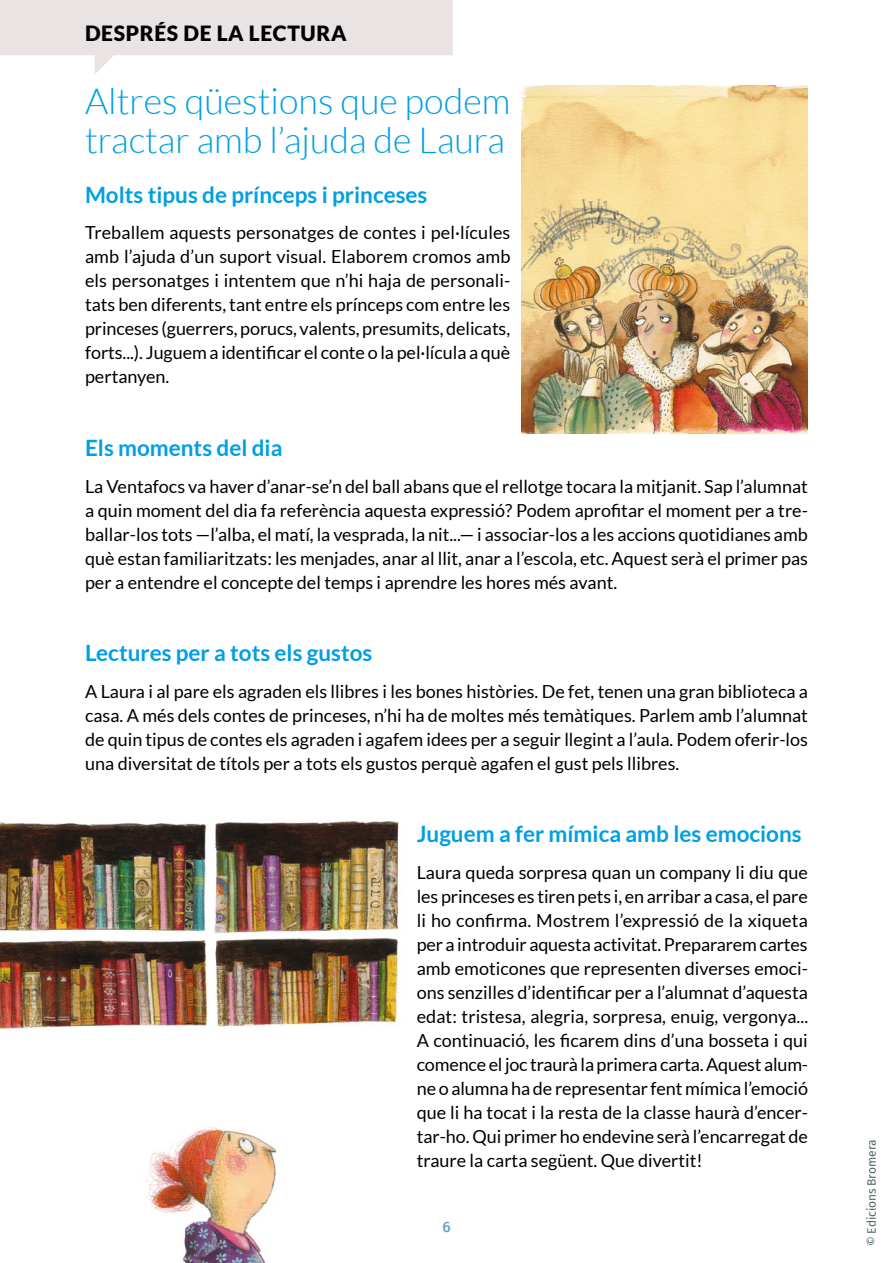
<style>
.page{position:relative;width:893px;height:1263px;background:#fff}
.page>*{position:absolute;margin:0;border:0;box-sizing:border-box;transform-origin:0 0}
.Títol_0{font:300 36px/38.8px "Lato";color:#009fe3}
.Títol_2{font:700 22.5px "Lato";color:#009fe3}
.Títol_3{font:900 21px "Lato";letter-spacing:.03em;color:#000}
.Text_INI{font:18px/24px "Lato";color:#000;text-align:justify}
.t1{font:500 15px "Fira Sans";color:#5ea5c0}
.t2{font:12px "Fira Sans";letter-spacing:-.005em;color:#52666c}
</style>
<div class="page">
<svg style="left:0;top:0;width:453px;height:74px"></svg>
<img style="left:522px;top:85px;width:286px;height:349px">
<img style="left:0;top:821px;width:399px;height:442px">
<p class="Títol_3" style="left:85px;top:21px;width:263px">DESPRÉS DE LA LECTURA</p>
<p class="Títol_0" style="left:85px;top:82px;width:427px">Altres qüestions que podem tractar amb l’ajuda de Laura</p>
<p class="Títol_2" style="left:85px;top:182px;width:344px">Molts tipus de prínceps i princeses</p>
<p class="Text_INI" style="left:85px;top:221px;width:427px">Treballem aquests personatges de contes i pel·lícules amb l’ajuda d’un suport visual. Elaborem cromos amb els personatges i intentem que n’hi haja de personali&shy;tats ben diferents, tant entre els prínceps com entre les princeses (guerrers, porucs, valents, presumits, delicats, forts...). Juguem a identificar el conte o la pel·lícula a què pertanyen.</p>
<p class="Títol_2" style="left:85px;top:435px;width:199px">Els moments del dia</p>
<p class="Text_INI" style="left:85px;top:474px;width:724px">La Ventafocs va haver d’anar-se’n del ball abans que el rellotge tocara la mitjanit. Sap l’alumnat a quin moment del dia fa referència aquesta expressió? Podem aprofitar el moment per a tre&shy;ballar-los tots —l’alba, el matí, la vesprada, la nit...— i associar-los a les accions quotidianes amb què estan familiaritzats: les menjades, anar al llit, anar a l’escola, etc. Aquest serà el primer pas per a entendre el concepte del temps i aprendre les hores més avant.</p>
<p class="Títol_2" style="left:85px;top:640px;width:289px">Lectures per a tots els gustos</p>
<p class="Text_INI" style="left:85px;top:679px;width:724px">A Laura i al pare els agraden els llibres i les bones històries. De fet, tenen una gran biblioteca a casa. A més dels contes de princeses, n’hi ha de moltes més temàtiques. Parlem amb l’alumnat de quin tipus de contes els agraden i agafem idees per a seguir llegint a l’aula. Podem oferir-los una diversitat de títols per a tots els gustos perquè agafen el gust pels llibres.</p>
<p class="Títol_2" style="left:417px;top:821px;width:386px">Juguem a fer mímica amb les emocions</p>
<p class="Text_INI" style="left:417px;top:860px;width:393px">Laura queda sorpresa quan un company li diu que les princeses es tiren pets i, en arribar a casa, el pare li ho confirma. Mostrem l’expressió de la xiqueta per a introduir aquesta activitat. Prepararem cartes amb emoticones que representen diverses emoci&shy;ons senzilles d’identificar per a l’alumnat d’aquesta edat: tristesa, alegria, sorpresa, enuig, vergonya...<br>A continuació, les ficarem dins d’una bosseta i qui comence el joc traurà la primera carta. Aquest alum&shy;ne o alumna ha de representar fent mímica l’emoció que li ha tocat i la resta de la classe haurà d’encer&shy;tar-ho. Qui primer ho endevine serà l’encarregat de traure la carta següent. Que divertit!</p>
<p class="t1" style="left:442px;top:1214px;width:10px">6</p>
<p class="t2" style="left:863px;top:1246px;width:108px;rotate:-90deg">© Edicions Bromera</p>
</div>
